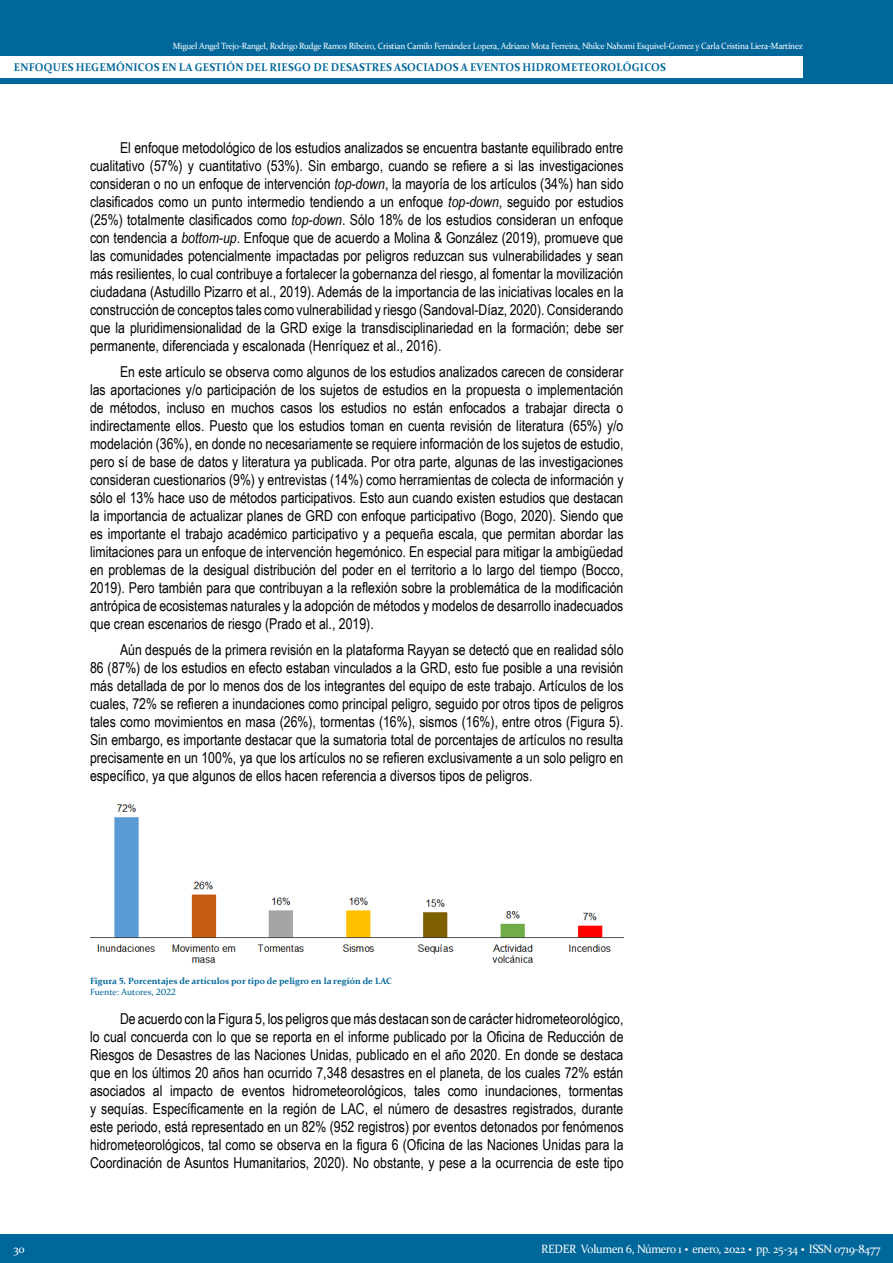
<style>
.page{position:relative;width:893px;height:1263px;background:#fff}
.page>*{position:absolute;margin:0;border:0;box-sizing:border-box;transform-origin:0 0}
.Cuerpo{font:15px/18px "Arial Narrow";color:#000;text-align:justify}
.t1{font:12px "Constantia";letter-spacing:-.025em;color:#fff;scale:.95 1}
.t2{font:700 11.25px "Constantia";letter-spacing:.02em;color:#00679b;scale:.95 1}
.t3{font:9px "Constantia";letter-spacing:-.025em;color:#fff;scale:.95 1}
.Pie_de_foto{font:700 9px "Constantia";color:#00679b}
.Pie_de_foto-2{font:9px "Constantia";color:#00679b}
.s1{font-style:italic}
.s2{font-weight:700;font-size:18px}
</style>
<div class="page">
<img style="left:90px;top:804px;width:533px;height:159px">
<div style="left:0;top:0;width:893px;height:84px;background:#00679b"></div>
<div style="left:0;top:56px;width:803px;height:22px;background:#fff"></div>
<div style="left:0;top:1234px;width:893px;height:29px;background:#00679b"></div>
<p class="t3" style="left:173px;top:40px;width:665px">Miguel Angel Trejo-Rangel, Rodrigo Rudge Ramos Ribeiro, Cristian Camilo Fernández Lopera, Adriano Mota Ferreira, Nhilce Nahomi Esquivel-Gomez y Carla Cristina Liera-Martínez</p>
<p class="t2" style="left:14px;top:60px;width:688px">ENFOQUES HEGEMÓNICOS EN LA GESTIÓN DEL RIESGO DE DESASTRES ASOCIADOS A EVENTOS HIDROMETEOROLÓGICOS</p>
<p class="Cuerpo" style="left:90px;top:139px;width:535px;text-indent:30px">El enfoque metodológico de los estudios analizados se encuentra bastante equilibrado entre cualitativo (57%) y cuantitativo (53%). Sin embargo, cuando se refiere a si las investigaciones consideran o no un enfoque de intervención <span class="s1">top-down</span>, la mayoría de los artículos (34%) han sido clasificados como un punto intermedio tendiendo a un enfoque <span class="s1">top-down</span>, seguido por estudios (25%) totalmente clasificados como <span class="s1">top-down</span>. Sólo 18% de los estudios consideran un enfoque con tendencia a <span class="s1">bottom-up</span>. Enfoque que de acuerdo a Molina &amp; González (2019), promueve que las comunidades potencialmente impactadas por peligros reduzcan sus vulnerabilidades y sean más resilientes, lo cual contribuye a fortalecer la gobernanza del riesgo, al fomentar la movilización ciudadana (Astudillo Pizarro et al., 2019). Además de la importancia de las iniciativas locales en la construcción de conceptos tales como vulnerabilidad y riesgo (Sandoval-Díaz, 2020). Considerando que la pluridimensionalidad de la GRD exige la transdisciplinariedad en la formación; debe ser permanente, diferenciada y escalonada (Henríquez et al., 2016).</p>
<p class="Cuerpo" style="left:90px;top:362px;width:535px;text-indent:30px">En este artículo se observa como algunos de los estudios analizados carecen de considerar las aportaciones y/o participación de los sujetos de estudios en la propuesta o implementación de métodos, incluso en muchos casos los estudios no están enfocados a trabajar directa o indirectamente ellos. Puesto que los estudios toman en cuenta revisión de literatura (65%) y/o modelación (36%), en donde no necesariamente se requiere información de los sujetos de estudio, pero sí de base de datos y literatura ya publicada. Por otra parte, algunas de las investigaciones consideran cuestionarios (9%) y entrevistas (14%) como herramientas de colecta de información y sólo el 13% hace uso de métodos participativos. Esto aun cuando existen estudios que destacan la importancia de actualizar planes de GRD con enfoque participativo (Bogo, 2020). Siendo que es importante el trabajo académico participativo y a pequeña escala, que permitan abordar las limitaciones para un enfoque de intervención hegemónico. En especial para mitigar la ambigüedad en problemas de la desigual distribución del poder en el territorio a lo largo del tiempo (Bocco, 2019). Pero también para que contribuyan a la reflexión sobre la problemática de la modificación antrópica de ecosistemas naturales y la adopción de métodos y modelos de desarrollo inadecuados que crean escenarios de riesgo (Prado et al., 2019).</p>
<p class="Cuerpo" style="left:90px;top:640px;width:535px;text-indent:30px">Aún después de la primera revisión en la plataforma Rayyan se detectó que en realidad sólo 86 (87%) de los estudios en efecto estaban vinculados a la GRD, esto fue posible a una revisión más detallada de por lo menos dos de los integrantes del equipo de este trabajo. Artículos de los cuales, 72% se refieren a inundaciones como principal peligro, seguido por otros tipos de peligros tales como movimientos en masa (26%), tormentas (16%), sismos (16%), entre otros (Figura 5).<br>Sin embargo, es importante destacar que la sumatoria total de porcentajes de artículos no resulta precisamente en un 100%, ya que los artículos no se refieren exclusivamente a un solo peligro en específico, ya que algunos de ellos hacen referencia a diversos tipos de peligros.</p>
<p class="Pie_de_foto" style="left:90px;top:974px;width:304px">Figura 5. Porcentajes de artículos por tipo de peligro en la región de LAC</p>
<p class="Pie_de_foto-2" style="left:90px;top:985px;width:87px">Fuente: Autores, 2022</p>
<p class="Cuerpo" style="left:90px;top:1009px;width:535px;text-indent:30px">De acuerdo con la Figura 5, los peligros que más destacan son de carácter hidrometeorológico, lo cual concuerda con lo que se reporta en el informe publicado por la Oficina de Reducción de Riesgos de Desastres de las Naciones Unidas, publicado en el año 2020. En donde se destaca que en los últimos 20 años han ocurrido 7,348 desastres en el planeta, de los cuales 72% están asociados al impacto de eventos hidrometeorológicos, tales como inundaciones, tormentas y sequías. Específicamente en la región de LAC, el número de desastres registrados, durante este periodo, está representado en un 82% (952 registros) por eventos detonados por fenómenos hidrometeorológicos, tal como se observa en la figura 6 (Oficina de las Naciones Unidas para la Coordinación de Asuntos Humanitarios, 2020). No obstante, y pese a la ocurrencia de este tipo</p>
<p class="t1" style="left:14px;top:1241px;width:13px">30</p>
<p class="t1" style="left:541px;top:1240px;width:359px">REDER Volumen 6, Número 1 <span class="s2">·</span> enero, 2022 <span class="s2">·</span> pp. 25-34 <span class="s2">·</span> ISSN 0719-8477</p>
</div>
